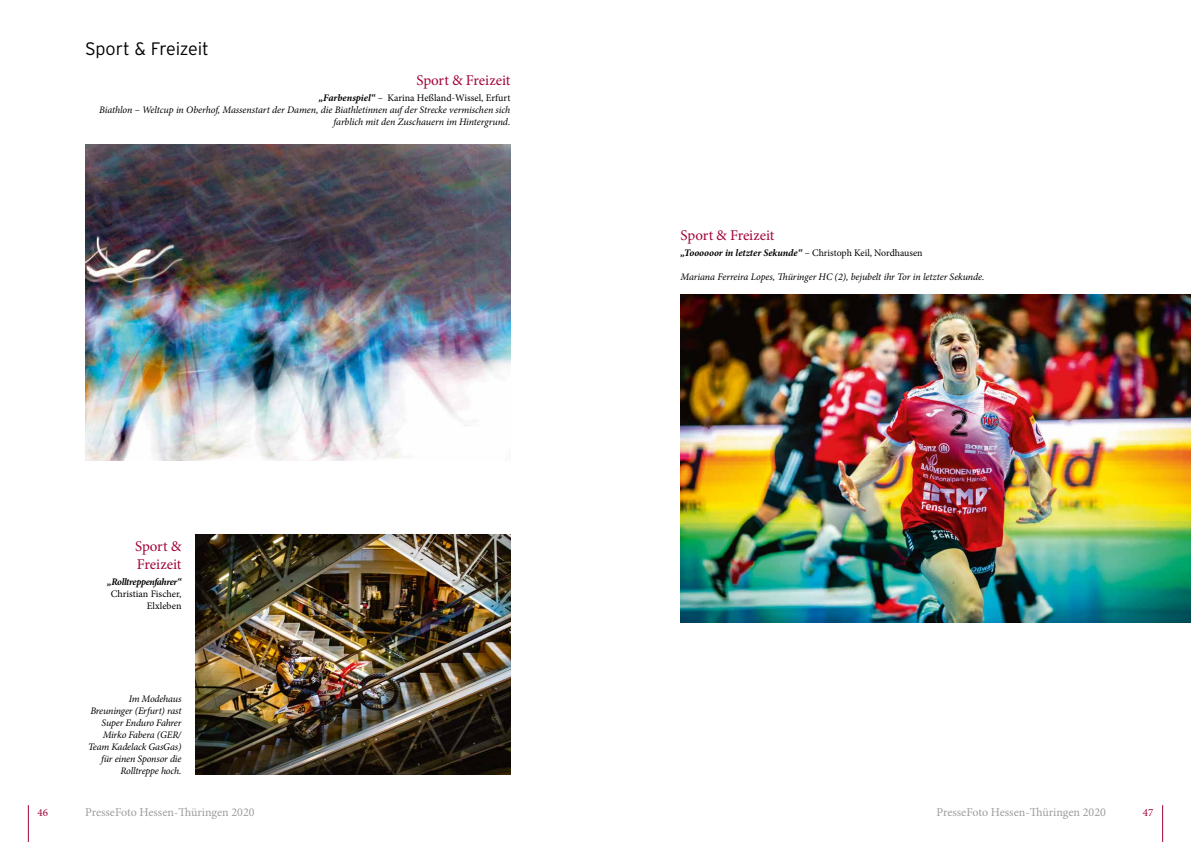
<style>
.page{position:relative;width:1191px;height:842px;background:#fff}
.page>*{position:absolute;margin:0;border:0;box-sizing:border-box;transform-origin:0 0}
.t1{font:300 18px "Interstate";letter-spacing:-.01em;color:#000}
.t2{font:15px/18px "Minion Pro";letter-spacing:-.01em;color:#a20539}
.t3{font:12px "Minion Pro";color:#9c9d9d}
.t4{font:11px "Minion Pro";color:#a20539}
.t5{font:italic 10px/12px "Minion Pro";letter-spacing:-.01em;color:#000;text-align:right}
.t6{font:italic 700 10px "Minion Pro";letter-spacing:-.01em;color:#000}
.t7{font:10px/12px "Minion Pro";color:#000;text-align:right}
.t8{font:italic 700 10px "Minion Pro";letter-spacing:-.035em;color:#000}
.s1{font-weight:700}
.s2{font-style:normal}
.s3{font-weight:400;font-style:normal}
</style>
<div class="page">
<hr style="left:28px;top:805px;width:1px;height:37px;background:#a20539">
<hr style="left:1162px;top:805px;width:1px;height:37px;background:#a20539">
<img style="left:680px;top:295px;width:511px;height:328px">
<img style="left:85px;top:144px;width:425px;height:317px">
<img style="left:196px;top:535px;width:314px;height:240px">
<h1 class="t1" style="left:85px;top:39px;width:125px">Sport &amp; Freizeit</h1>
<h2 class="t2" style="left:416px;top:71px;width:95px">Sport &amp; Freizeit</h2>
<p class="t5" style="left:99px;top:92px;width:413px"><span class="s1">„Farbenspiel“</span> <span class="s2">– Karina Heßland-Wissel, Erfurt<br></span>Biathlon – Weltcup in Oberhof, Massenstart der Damen, die Biathletinnen auf der Strecke vermischen sich farblich mit den Zuschauern im Hintergrund.</p>
<h2 class="t2" style="left:135px;top:537px;width:48px">Sport &amp;<br>Freizeit</h2>
<p class="t8" style="left:107px;top:575px;width:76px">„Rolltreppenfahrer“</p>
<p class="t7" style="left:111px;top:588px;width:72px">Christian Fischer,<br>Elxleben</p>
<p class="t5" style="left:88px;top:693px;width:95px">Im Modehaus<br>Breuninger (Erfurt) rast<br>Super Enduro Fahrer<br>Mirko Fabera (GER/<br>Team Kadelack GasGas) für einen Sponsor die<br>Rolltreppe hoch.</p>
<h2 class="t2" style="left:680px;top:226px;width:95px">Sport &amp; Freizeit</h2>
<p class="t6" style="left:680px;top:246px;width:243px">„Toooooor in letzter Sekunde“ <span class="s3">– Christoph Keil, Nordhausen</span></p>
<p class="t5" style="left:680px;top:271px;width:305px">Mariana Ferreira Lopes, Thüringer HC (2), bejubelt ihr Tor in letzter Sekunde.</p>
<p class="t4" style="left:38px;top:805px;width:12px">46</p>
<p class="t3" style="left:85px;top:804px;width:171px">PresseFoto Hessen-Thüringen 2020</p>
<p class="t3" style="left:936px;top:804px;width:171px">PresseFoto Hessen-Thüringen 2020</p>
<p class="t4" style="left:1142px;top:805px;width:12px">47</p>
</div>
